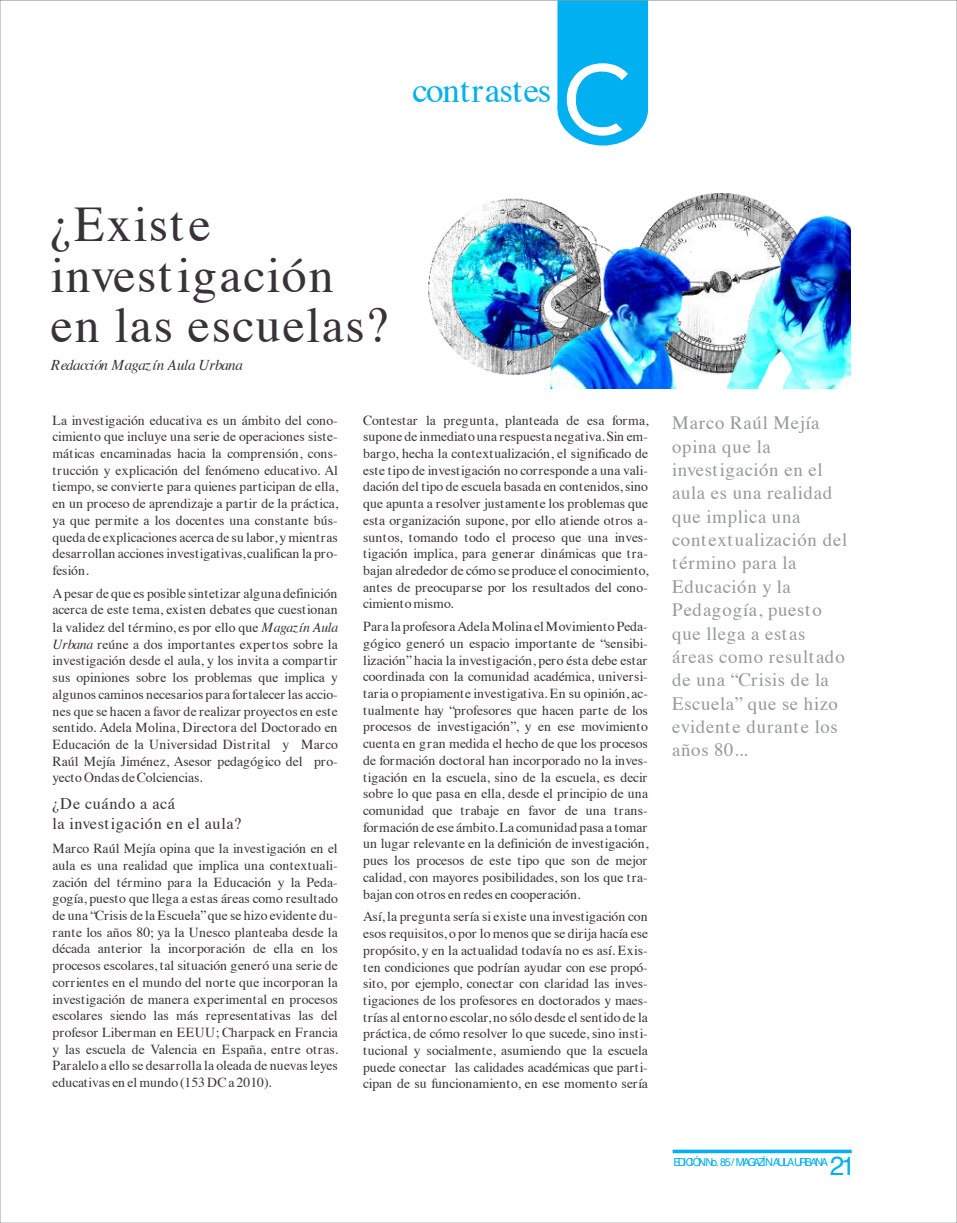
<style>
.page{position:relative;width:957px;height:1223px;background:#fff}
.page>*{position:absolute;margin:0;border:0;box-sizing:border-box;transform-origin:0 0}
.t1{font:49.75px/50.8px "Times";letter-spacing:.035em;color:#383336}
.t2{font:35px "Times";letter-spacing:-.015em;color:#00b0f0}
.t3{font:26.25px "Helvetica";color:#00b0f0}
.t4{font:18.75px/23.4px "Times";letter-spacing:.035em;color:#969999}
.t5{font:16.25px/20.2px "Times";letter-spacing:.035em;color:#383336}
.t6{font:italic 15px "Times";letter-spacing:-.025em;color:#383336}
.t7{font:13.75px/16.8px "Times";letter-spacing:-.005em;color:#383336;text-align:justify}
.t8{font:11px "Helvetica";letter-spacing:-.22em;color:#00b0f0}
.s1{font-style:italic}
</style>
<div class="page">
<div style="left:557px;top:0;width:91px;height:108px;background:#00b0f0"></div>
<div style="left:557px;top:73px;width:91px;height:72px;background:#00b0f0;border-radius:50%"></div>
<svg style="left:567px;top:63px;width:61px;height:73px"></svg>
<img style="left:428px;top:193px;width:354px;height:181px">
<img style="left:550px;top:217px;width:300px;height:172px">
<svg style="left:672px;top:1149px;width:179px;height:4px"></svg>
<h2 class="t2" style="left:412px;top:76px;width:140px">contrastes</h2>
<h1 class="t1" style="left:51px;top:203px;width:339px">¿Existe investigación en las escuelas?</h1>
<p class="t6" style="left:51px;top:359px;width:194px">Redacción Magazín Aula Urbana</p>
<p class="t7" style="left:53px;top:413px;width:287px">La investigación educativa es un ámbito del cono&shy;cimiento que incluye una serie de operaciones siste&shy;máticas encaminadas hacia la comprensión, cons&shy;trucción y explicación del fenómeno educativo. Al tiempo, se convierte para quienes participan de ella, en un proceso de aprendizaje a partir de la práctica, ya que permite a los docentes una constante bús&shy;queda de explicaciones acerca de su labor, y mientras desarrollan acciones investigativas, cualifican la pro&shy;fesión.</p>
<p class="t7" style="left:53px;top:586px;width:287px">A pesar de que es posible sintetizar alguna definición acerca de este tema, existen debates que cuestionan la validez del término, es por ello que <span class="s1">Magazín Aula Urbana</span> reúne a dos importantes expertos sobre la investigación desde el aula, y los invita a compartir sus opiniones sobre los problemas que implica y algunos caminos necesarios para fortalecer las accio&shy;nes que se hacen a favor de realizar proyectos en este sentido. Adela Molina, Directora del Doctorado en Educación de la Universidad Distrital y Marco Raúl Mejía Jiménez, Asesor pedagógico del pro&shy;yecto Ondas de Colciencias.</p>
<p class="t5" style="left:53px;top:795px;width:190px">¿De cuándo a acá<br>la investigación en el aula?</p>
<p class="t7" style="left:52px;top:841px;width:287px">Marco Raúl Mejía opina que la investigación en el aula es una realidad que implica una contextuali&shy;zación del término para la Educación y la Peda&shy;gogía, puesto que llega a estas áreas como resultado de una “Crisis de la Escuela”que se hizo evidente du&shy;rante los años 80; ya la Unesco planteaba desde la década anterior la incorporación de ella en los procesos escolares, tal situación generó una serie de corrientes en el mundo del norte que incorporan la investigación de manera experimental en procesos escolares siendo las más representativas las del profesor Liberman en EEUU; Charpack en Francia y las escuela de Valencia en España, entre otras.<br>Paralelo a ello se desarrolla la oleada de nuevas leyes educativas en el mundo (153 DC a 2010).</p>
<p class="t7" style="left:363px;top:413px;width:287px">Contestar la pregunta, planteada de esa forma, supone de inmediato una respuesta negativa. Sin em&shy;bargo, hecha la contextualización, el significado de este tipo de investigación no corresponde a una vali&shy;dación del tipo de escuela basada en contenidos, sino que apunta a resolver justamente los problemas que esta organización supone, por ello atiende otros a&shy;suntos, tomando todo el proceso que una inves&shy;tigación implica, para generar dinámicas que tra&shy;bajan alrededor de cómo se produce el conocimiento, antes de preocuparse por los resultados del cono&shy;cimiento mismo.</p>
<p class="t7" style="left:363px;top:619px;width:287px">Para la profesora Adela Molina el Movimiento Peda&shy;gógico generó un espacio importante de “sensibi&shy;lización” hacia la investigación, pero ésta debe estar coordinada con la comunidad académica, universi&shy;taria o propiamente investigativa. En su opinión, ac&shy;tualmente hay “profesores que hacen parte de los procesos de investigación”, y en ese movimiento cuenta en gran medida el hecho de que los procesos de formación doctoral han incorporado no la inves&shy;tigación en la escuela, sino de la escuela, es decir sobre lo que pasa en ella, desde el principio de una comunidad que trabaje en favor de una trans&shy;formación de ese ámbito. La comunidad pasa a tomar un lugar relevante en la definición de investigación, pues los procesos de este tipo que son de mejor calidad, con mayores posibilidades, son los que tra&shy;bajan con otros en redes en cooperación.</p>
<p class="t7" style="left:363px;top:909px;width:287px">Así, la pregunta sería si existe una investigación con esos requisitos, o por lo menos que se dirija hacía ese propósito, y en la actualidad todavía no es así. Exis&shy;ten condiciones que podrían ayudar con ese propó&shy;sito, por ejemplo, conectar con claridad las inves&shy;tigaciones de los profesores en doctorados y maes&shy;trías al entorno escolar, no sólo desde el sentido de la práctica, de cómo resolver lo que sucede, sino insti&shy;tucional y socialmente, asumiendo que la escuela puede conectar las calidades académicas que parti&shy;cipan de su funcionamiento, en ese momento sería</p>
<p class="t4" style="left:672px;top:413px;width:177px">Marco Raúl Mejía opina que la investigación en el aula es una realidad que implica una contextualización del término para la<br>Educación y la<br>Pedagogía, puesto que llega a estas áreas como resultado de una “Crisis de la<br>Escuela” que se hizo evidente durante los años 80...</p>
<p class="t8" style="left:673px;top:1157px;width:156px">EDI CI ÓN No. 85 MAGAZÍ N AULA URBANA</p>
<h3 class="t3" style="left:829px;top:1154px;width:27px">21</h3>
<p class="t8" style="left:731px;top:1157px;width:5px">/</p>
</div>
